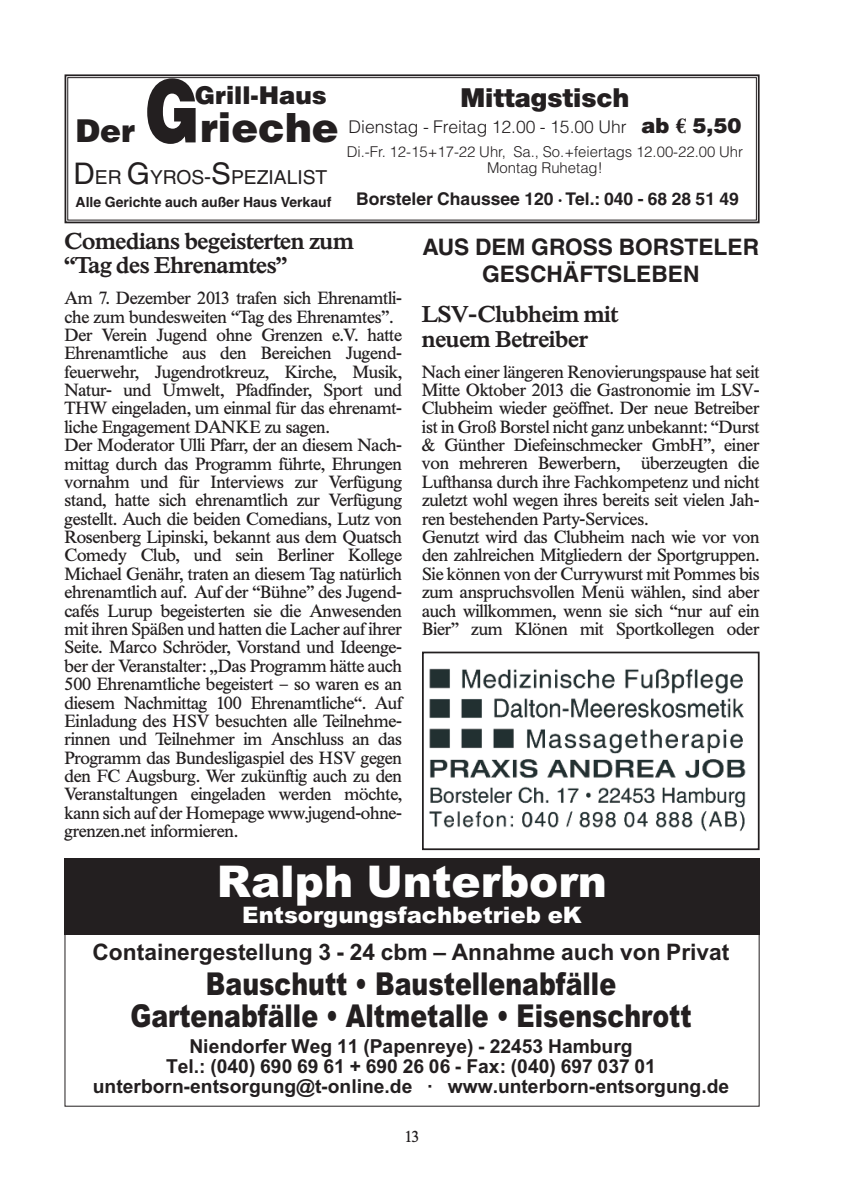
<style>
.page{position:relative;width:844px;height:1191px;background:#fff}
.page>*{position:absolute;margin:0;border:0;box-sizing:border-box;transform-origin:0 0}
.t1{font:900 43.75px "Arial";color:#fff}
.t2{font:900 40.25px "Helvetica";color:#231f20}
.t3{font:900 31.5px/31.5px "Arial";color:#231f20;text-align:center;scale:.8 1}
.t4{font:900 31.5px "Helvetica";color:#231f20}
.t5{font:900 26.25px "Helvetica Neue";color:#231f20}
.t6{font:900 24.5px "Helvetica";color:#231f20}
.t7{font:600 22.75px/24.5px "Times BQ";letter-spacing:-.015em;color:#231f20}
.t8{font:700 22.75px "Arial";color:#231f20}
.t9{font:700 22.75px/27.3px "Helvetica";color:#231f20;text-align:center}
.t10{font:900 22.75px "Arial";color:#fff}
.t11{font:700 19.25px/20.1px "Arial";color:#231f20;text-align:center}
.t12{font:19.25px "Helvetica";color:#231f20}
.t13{font:17.5px/18.4px "Times BQ";letter-spacing:-.015em;color:#231f20}
.t14{font:700 17.5px "Helvetica";color:#231f20}
.t15{font:300 17.5px "Helvetica";color:#231f20}
.t16{font:15.75px "Times BQ";color:#231f20}
.t17{font:300 14.88px/16.6px "Helvetica";color:#231f20;text-align:center}
.t18{font:700 14px "Helvetica";color:#231f20}
.s1{font-size:86.45px}
.s2{font-size:29.75px}
.s3{font-size:21px}
.s4{font-weight:900;font-size:21px}
.s5{font-family:"Euro Serif";font-weight:700;font-size:21px}
</style>
<div class="page">
<div style="left:64px;top:74px;width:695px;height:149px;border:2px solid #231f20"></div>
<div style="left:67px;top:77px;width:689px;height:143px;border:1px solid #231f20"></div>
<div style="left:64px;top:858px;width:695px;height:77px;background:#231f20"></div>
<div style="left:64px;top:858px;width:695px;height:248px;border:1px solid #231f20"></div>
<img style="left:429px;top:668px;width:317px;height:164px">
<div style="left:422px;top:651px;width:337px;height:199px;border:2px solid #231f20"></div>
<h3 class="t4" style="left:76px;top:113px;width:61px">Der</h3>
<h2 class="t2" style="left:144px;top:105px;width:196px"><span class="s1">G</span>rieche</h2>
<h3 class="t6" style="left:195px;top:81px;width:133px">Grill-Haus</h3>
<p class="t12" style="left:73px;top:170px;width:255px"><span class="s2">D</span>ER <span class="s2">G</span>YROS<span class="s3">-</span><span class="s2">S</span>PEZIALIST</p>
<p class="t18" style="left:76px;top:197px;width:257px">Alle Gerichte auch außer Haus Verkauf</p>
<h3 class="t5" style="left:460px;top:88px;width:171px">Mittagstisch</h3>
<p class="t15" style="left:348px;top:117px;width:394px">Dienstag - Freitag 12.00 - 15.00 Uhr <span class="s4">ab</span> <span class="s5">€</span> <span class="s4">5,50</span></p>
<p class="t17" style="left:346px;top:143px;width:398px">Di.-Fr. 12-15+17-22 Uhr, Sa., So.+feiertags 12.00-22.00 Uhr<br>Montag Ruhetag!</p>
<p class="t14" style="left:356px;top:193px;width:384px">Borsteler Chaussee 120 ·Tel.: 040 - 68 28 51 49</p>
<h3 class="t7" style="left:64px;top:229px;width:291px">Comedians begeisterten zum “Tag des Ehrenamtes”</h3>
<p class="t13" style="left:64px;top:289px;width:339px">Am 7. Dezember 2013 trafen sich Ehrenamtli&shy;che zum bundesweiten “Tag des Ehrenamtes”.<br>Der Verein Jugend ohne Grenzen e.V. hatte Ehrenamtliche aus den Bereichen Jugend&shy;feuerwehr, Jugendrotkreuz, Kirche, Musik, Natur- und Umwelt, Pfadfinder, Sport und THW eingeladen, um einmal für das ehrenamt&shy;liche Engagement DANKE zu sagen.<br>Der Moderator Ulli Pfarr, der an diesem Nach&shy;mittag durch das Programm führte, Ehrungen vornahm und für Interviews zur Verfügung stand, hatte sich ehrenamtlich zur Verfügung gestellt. Auch die beiden Comedians, Lutz von Rosenberg Lipinski, bekannt aus dem Quatsch Comedy Club, und sein Berliner Kollege Michael Genähr, traten an diesem Tag natürlich ehrenamtlich auf. Auf der “Bühne” des Jugend&shy;cafés Lurup begeisterten sie die Anwesenden mit ihren Späßen und hatten die Lacher auf ihrer Seite. Marco Schröder, Vorstand und Ideenge&shy;ber der Veranstalter: „Das Programm hätte auch 500 Ehrenamtliche begeistert – so waren es an diesem Nachmittag 100 Ehrenamtliche“. Auf Einladung des HSV besuchten alle Teilnehme&shy;rinnen und Teilnehmer im Anschluss an das Programm das Bundesligaspiel des HSV gegen den FC Augsburg. Wer zukünftig auch zu den Veranstaltungen eingeladen werden möchte, kann sich auf der Homepage www.jugend-ohne&shy;grenzen.net informieren.</p>
<h3 class="t9" style="left:422px;top:235px;width:338px">AUS DEM GROSS BORSTELER<br>GESCHÄFTSLEBEN</h3>
<h3 class="t7" style="left:422px;top:302px;width:198px">LSV-Clubheim mit neuem Betreiber</h3>
<p class="t13" style="left:422px;top:362px;width:339px">Nach einer längeren Renovierungspause hat seit Mitte Oktober 2013 die Gastronomie im LSV-Clubheim wieder geöffnet. Der neue Betreiber ist in Groß Borstel nicht ganz unbekannt: “Durst &amp; Günther Diefeinschmecker GmbH”, einer von mehreren Bewerbern, überzeugten die Lufthansa durch ihre Fachkompetenz und nicht zuletzt wohl wegen ihres bereits seit vielen Jah&shy;ren bestehenden Party-Services.<br>Genutzt wird das Clubheim nach wie vor von den zahlreichen Mitgliedern der Sportgruppen.<br>Sie können von der Currywurst mit Pommes bis zum anspruchsvollen Menü wählen, sind aber auch willkommen, wenn sie sich “nur auf ein Bier” zum Klönen mit Sportkollegen oder</p>
<h1 class="t1" style="left:217px;top:856px;width:391px">Ralph Unterborn</h1>
<h3 class="t10" style="left:242px;top:902px;width:341px">Entsorgungsfachbetrieb eK</h3>
<h3 class="t8" style="left:92px;top:939px;width:638px">Containergestellung 3 - 24 cbm – Annahme auch von Privat</h3>
<h3 class="t3" style="left:130px;top:968px;width:703px">Bauschutt • Baustellenabfälle<br>Gartenabfälle • Altmetalle • Eisenschrott</h3>
<p class="t11" style="left:93px;top:1036px;width:637px">Niendorfer Weg 11 (Papenreye) - 22453 Hamburg<br>Tel.: (040) 690 69 61 + 690 26 06 - Fax: (040) 697 037 01 unterborn-entsorgung@t-online.de · www.unterborn-entsorgung.de</p>
<p class="t16" style="left:404px;top:1127px;width:17px">13</p>
</div>
